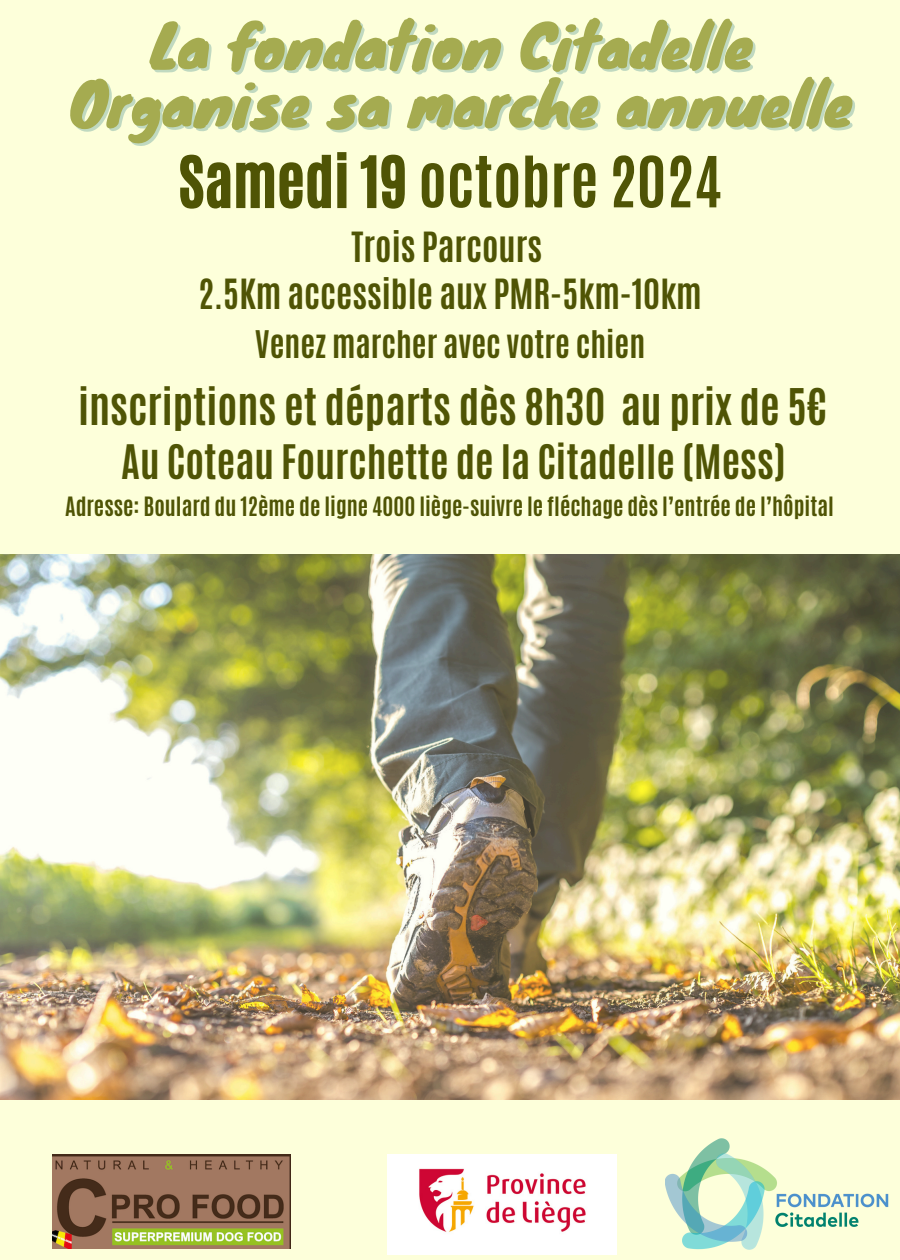
<style>
.page{position:relative;width:900px;height:1260px;background:#fdffda}
.page>*{position:absolute;margin:0;border:0;box-sizing:border-box;transform-origin:0 0}
.t1{font:700 59.75px "Antonio";color:#4f5405}
.t2{font:59px "Knewave";color:#a5ab50}
.t3{font:700 42.25px "Antonio";color:#4f5405}
.t4{font:700 39.75px "Antonio";color:#4f5405}
.t5{font:700 34.75px/47px "Antonio";color:#4f5405;text-align:center}
.t6{font:700 31.75px "Antonio";color:#4f5405}
.t7{font:700 22.25px "Antonio";color:#4f5405}
.s1{font-family:"CA Generated";font-weight:400}
</style>
<div class="page">
<img style="left:665px;top:1138px;width:224px;height:112px">
<img style="left:52px;top:1155px;width:238px;height:94px">
<img style="left:0;top:554px;width:900px;height:546px">
<img style="left:388px;top:1155px;width:229px;height:99px">
<h2 class="t2" style="left:150px;top:-2px;width:605px">La fondation Citadelle</h2>
<p class="t2" style="left:69px;top:56px;width:785px">Organise sa marche annuelle</p>
<p class="t1" style="left:178px;top:139px;width:545px"><span class="s1">Samedi 19</span> octobre 2024</p>
<p class="t5" style="left:198px;top:224px;width:505px">Trois Parcours<br>2.5Km accessible aux PMR-5km-10km</p>
<h3 class="t6" style="left:255px;top:322px;width:392px">Venez marcher avec votre chien</h3>
<p class="t3" style="left:78px;top:377px;width:753px">inscriptions et départs dès 8h30 au prix de 5€</p>
<p class="t4" style="left:121px;top:433px;width:666px">Au Coteau Fourchette de la Citadelle (Mess)</p>
<p class="t7" style="left:65px;top:490px;width:770px">Adresse: Boulard du 12ème de ligne 4000 liège-suivre le fléchage dès l’entrée de l’hôpital</p>
</div>
